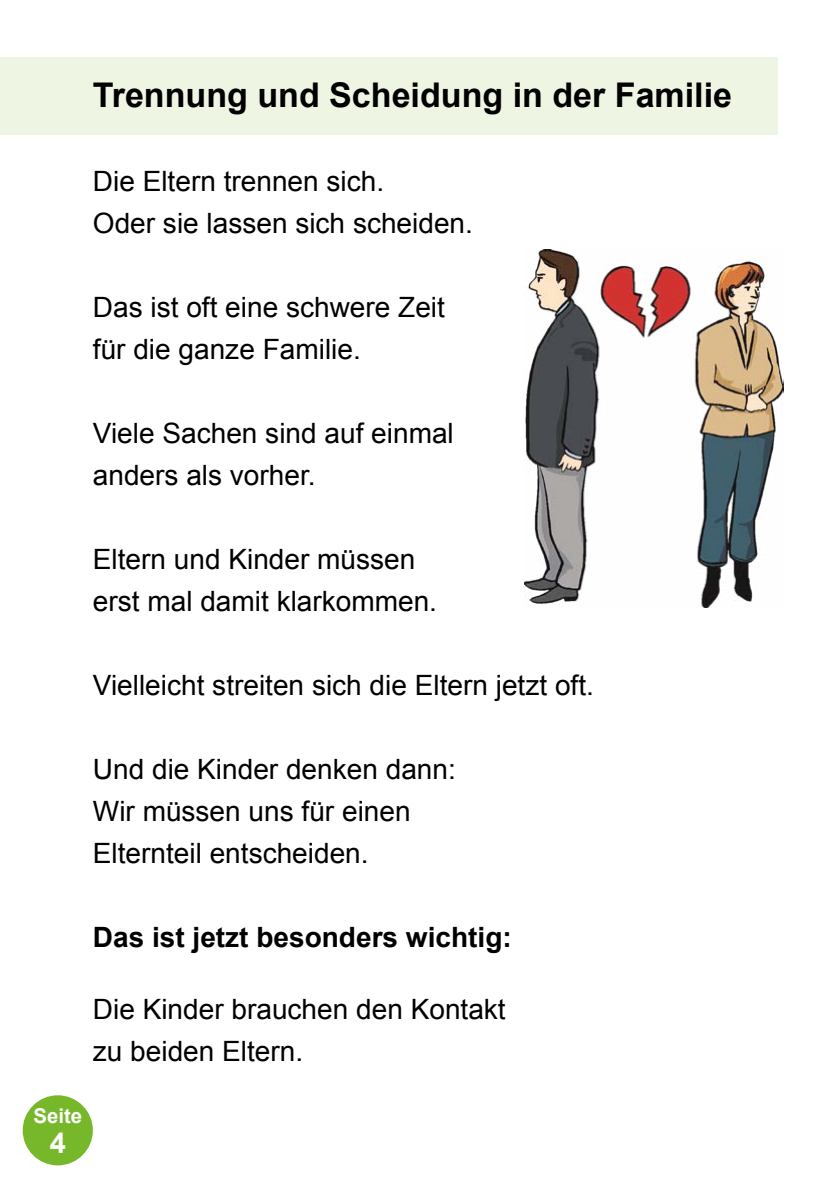
<style>
.page{position:relative;width:840px;height:1191px;background:#fff}
.page>*{position:absolute;margin:0;border:0;box-sizing:border-box;transform-origin:0 0}
.t1{font:700 34px "Arial";color:#000}
.t2{font:700 29px "Arial";color:#fff}
.t3{font:28px/42px "Arial";color:#000}
.t4{font:700 28px "Arial";color:#000}
.t5{font:700 20.4px "Arial";color:#fff}
</style>
<div class="page">
<div style="left:23px;top:1095px;width:70px;height:70px;background:#76b82a;border-radius:50%"></div>
<div style="left:0;top:57px;width:777px;height:77px;background:#eef5e3"></div>
<img style="left:524px;top:249px;width:258px;height:358px">
<p class="t1" style="left:93px;top:72px;width:640px">Trennung und Scheidung in der Familie</p>
<p class="t3" style="left:93px;top:160px;width:381px">Die Eltern trennen sich.<br>Oder sie lassen sich scheiden.</p>
<p class="t3" style="left:93px;top:286px;width:353px">Das ist oft eine schwere Zeit für die ganze Familie.</p>
<p class="t3" style="left:93px;top:412px;width:362px">Viele Sachen sind auf einmal anders als vorher.</p>
<p class="t3" style="left:93px;top:538px;width:345px">Eltern und Kinder müssen erst mal damit klarkommen.</p>
<p class="t3" style="left:93px;top:664px;width:502px">Vielleicht streiten sich die Eltern jetzt oft.</p>
<p class="t3" style="left:93px;top:748px;width:364px">Und die Kinder denken dann:<br>Wir müssen uns für einen<br>Elternteil entscheiden.</p>
<p class="t4" style="left:93px;top:918px;width:420px">Das ist jetzt besonders wichtig:</p>
<p class="t3" style="left:93px;top:988px;width:414px">Die Kinder brauchen den Kontakt zu beiden Eltern.</p>
<p class="t5" style="left:33px;top:1102px;width:50px">Seite</p>
<p class="t2" style="left:50px;top:1123px;width:18px">4</p>
</div>
